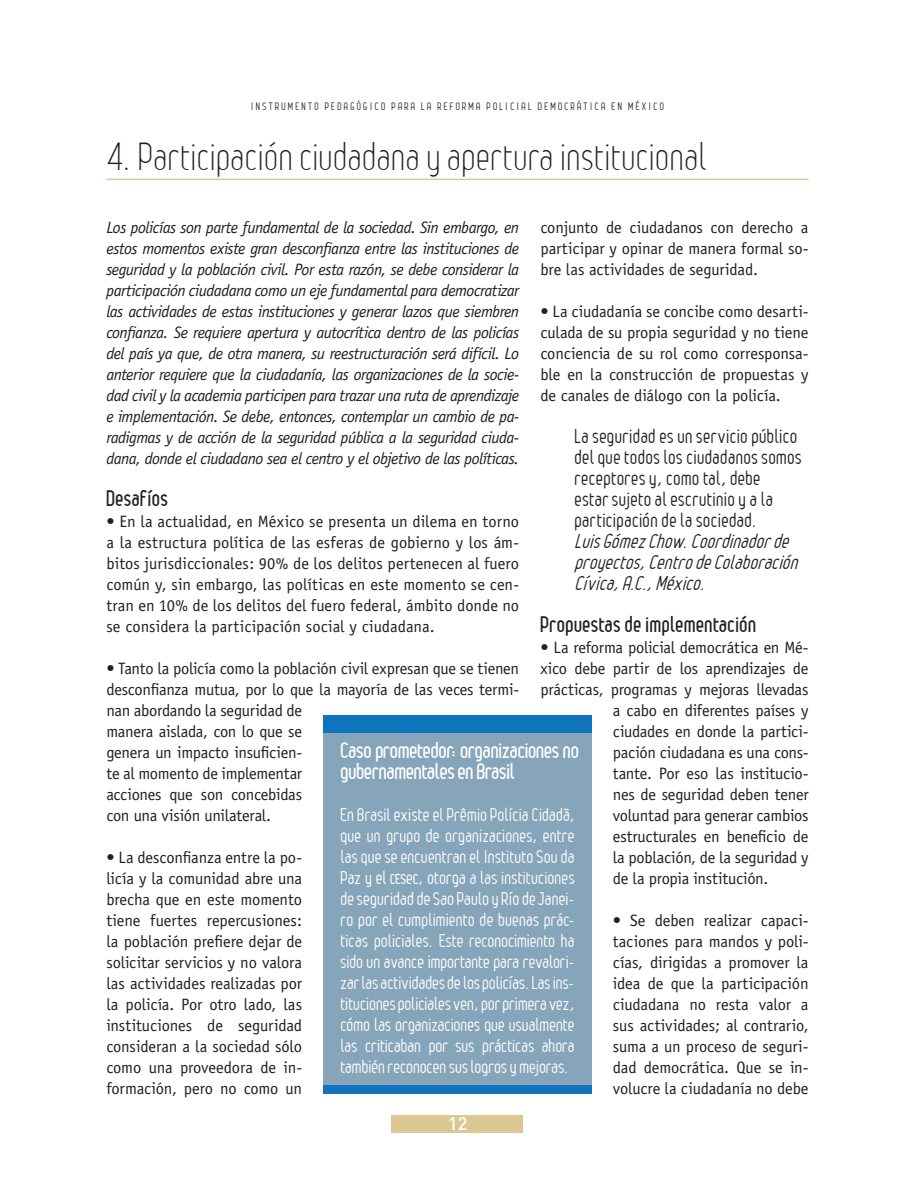
<style>
.page{position:relative;width:915px;height:1191px;background:#fff}
.page>*{position:absolute;margin:0;border:0;box-sizing:border-box;transform-origin:0 0}
.TITULO{font:300 39px "Leger";color:#231f20}
.SUB_TITULO_2{font:700 21px/21px "Leger";letter-spacing:.005em;color:#fff}
.SUB_TITULO_1{font:700 21px "Leger";letter-spacing:.035em;color:#231f20}
.LLAMADOS{font:19.5px/21px "Leger";letter-spacing:.025em;color:#231f20}
.LLAMADOS-2{font:italic 19.5px/21px "Leger";color:#231f20}
.RECUADRO{font:18px/21px "Leger";letter-spacing:.005em;color:#fff;text-align:justify}
.t1{font:500 18px "DIN";color:#fff}
.CUERPO_DE_TEXTO{font:16.5px/21px "Officina Sans";letter-spacing:-.015em;color:#231f20;text-align:justify}
.CUERPO_CURSIVO{font:italic 16.5px/21px "Officina Sans";letter-spacing:-.03em;color:#231f20;text-align:justify}
.t2{font:10.5px "Leger";letter-spacing:.22em;color:#231f20}
.s1{font-weight:700;font-size:13.5px}
</style>
<div class="page">
<div style="left:391px;top:1115px;width:132px;height:17px;background:#dbc893"></div>
<hr style="left:106px;top:179px;width:702px;height:1px;background:#dbc893">
<div style="left:323px;top:716px;width:268px;height:378px;background:#86a5bb"></div>
<div style="left:323px;top:716px;width:268px;height:17px;background:#1074bc"></div>
<div style="left:323px;top:1085px;width:268px;height:9px;background:#1074bc"></div>
<p class="t2" style="left:251px;top:100px;width:414px">INSTRUMENTO PEDAGÓGICO PARA LA REFORMA POLICIAL DEMOCRÁTICA EN MÉXICO</p>
<p class="TITULO" style="left:106px;top:135px;width:601px">4. Participación ciudadana y apertura institucional</p>
<p class="CUERPO_CURSIVO" style="left:106px;top:217px;width:414px">Los policías son parte fundamental de la sociedad. Sin embargo, en estos momentos existe gran desconfianza entre las instituciones de seguridad y la población civil. Por esta razón, se debe considerar la participación ciudadana como un eje fundamental para democratizar las actividades de estas instituciones y generar lazos que siembren confianza. Se requiere apertura y autocrítica dentro de las policías del país ya que, de otra manera, su reestructuración será difícil. Lo anterior requiere que la ciudadanía, las organizaciones de la socie&shy;dad civil y la academia participen para trazar una ruta de aprendizaje e implementación. Se debe, entonces, contemplar un cambio de pa&shy;radigmas y de acción de la seguridad pública a la seguridad ciuda&shy;dana, donde el ciudadano sea el centro y el objetivo de las políticas.</p>
<p class="SUB_TITULO_1" style="left:106px;top:486px;width:63px">Desafíos</p>
<p class="CUERPO_DE_TEXTO" style="left:106px;top:511px;width:414px">• En la actualidad, en México se presenta un dilema en torno a la estructura política de las esferas de gobierno y los ám&shy;bitos jurisdiccionales: 90% de los delitos pertenecen al fuero común y, sin embargo, las políticas en este momento se cen&shy;tran en 10% de los delitos del fuero federal, ámbito donde no se considera la participación social y ciudadana.</p>
<p class="CUERPO_DE_TEXTO" style="left:106px;top:658px;width:414px;text-align:left">• Tanto la policía como la población civil expresan que se tienen desconfianza mutua, por lo que la mayoría de las veces termi&shy;nan abordando la seguridad de<br>manera aislada, con lo que se<br>genera un impacto insuficien-<br>te al momento de implementar<br>acciones que son concebidas<br>con una visión unilateral.</p>
<p class="CUERPO_DE_TEXTO" style="left:106px;top:847px;width:197px">• La desconfianza entre la po&shy;licía y la comunidad abre una brecha que en este momento tiene fuertes repercusiones: la población prefiere dejar de solicitar servicios y no valora las actividades realizadas por la policía. Por otro lado, las instituciones de seguridad consideran a la sociedad sólo como una proveedora de in&shy;formación, pero no como un</p>
<p class="CUERPO_DE_TEXTO" style="left:540px;top:217px;width:269px">conjunto de ciudadanos con derecho a participar y opinar de manera formal so&shy;bre las actividades de seguridad.</p>
<p class="CUERPO_DE_TEXTO" style="left:540px;top:301px;width:269px">• La ciudadanía se concibe como desarti&shy;culada de su propia seguridad y no tiene conciencia de su rol como corresponsa&shy;ble en la construcción de propuestas y de canales de diálogo con la policía.</p>
<p class="LLAMADOS" style="left:574px;top:425px;width:228px">La seguridad es un servicio público del que todos los ciudadanos somos receptores y, como tal, debe<br>estar sujeto al escrutinio y a la participación de la sociedad.</p>
<p class="LLAMADOS-2" style="left:574px;top:530px;width:230px">LuisGómezChow.Coordinadorde proyectos,CentrodeColaboración<br>Cívica,A.C.,México.</p>
<p class="SUB_TITULO_1" style="left:540px;top:612px;width:217px">Propuestas de implementación</p>
<p class="CUERPO_DE_TEXTO" style="left:540px;top:637px;width:269px">• La reforma policial democrática en Mé-</p>
<p class="CUERPO_DE_TEXTO" style="left:540px;top:658px;width:269px">xico debe partir de los aprendizajes de</p>
<p class="CUERPO_DE_TEXTO" style="left:540px;top:679px;width:269px">prácticas, programas y mejoras llevadas</p>
<p class="CUERPO_DE_TEXTO" style="left:612px;top:700px;width:197px">a cabo en diferentes países y</p>
<p class="CUERPO_DE_TEXTO" style="left:612px;top:721px;width:197px">ciudades en donde la partici-</p>
<p class="CUERPO_DE_TEXTO" style="left:612px;top:742px;width:197px">pación ciudadana es una cons-</p>
<p class="CUERPO_DE_TEXTO" style="left:612px;top:763px;width:197px">tante. Por eso las institucio-</p>
<p class="CUERPO_DE_TEXTO" style="left:612px;top:784px;width:197px">nes de seguridad deben tener</p>
<p class="CUERPO_DE_TEXTO" style="left:612px;top:805px;width:197px">voluntad para generar cambios</p>
<p class="CUERPO_DE_TEXTO" style="left:612px;top:826px;width:197px">estructurales en beneficio de</p>
<p class="CUERPO_DE_TEXTO" style="left:612px;top:847px;width:197px">la población, de la seguridad y</p>
<p class="CUERPO_DE_TEXTO" style="left:612px;top:868px;width:157px">de la propia institución.</p>
<p class="CUERPO_DE_TEXTO" style="left:612px;top:910px;width:197px">• Se deben realizar capaci&shy;taciones para mandos y poli&shy;cías, dirigidas a promover la idea de que la participación ciudadana no resta valor a sus actividades; al contrario, suma a un proceso de seguri&shy;dad democrática. Que se in&shy;volucre la ciudadanía no debe</p>
<p class="SUB_TITULO_2" style="left:340px;top:739px;width:240px">Caso prometedor: organizaciones no gubernamentales en Brasil</p>
<p class="RECUADRO" style="left:340px;top:804px;width:235px">En Brasil existe el Prêmio Polícia Cidadã, que un grupo de organizaciones, entre las que se encuentran el Instituto Sou da Paz y el <span class="s1">CES</span>e<span class="s1">C</span>, otorga a las instituciones de seguridad de Sao Paulo y Río de Janei&shy;ro por el cumplimiento de buenas prác&shy;ticas policiales. Este reconocimiento ha sido un avance importante para revalori&shy;zar las actividades de los policías. Las ins&shy;tituciones policiales ven, por primera vez, cómo las organizaciones que usualmente las criticaban por sus prácticas ahora también reconocen sus logros y mejoras.</p>
<p class="t1" style="left:448px;top:1112px;width:21px">12</p>
</div>
